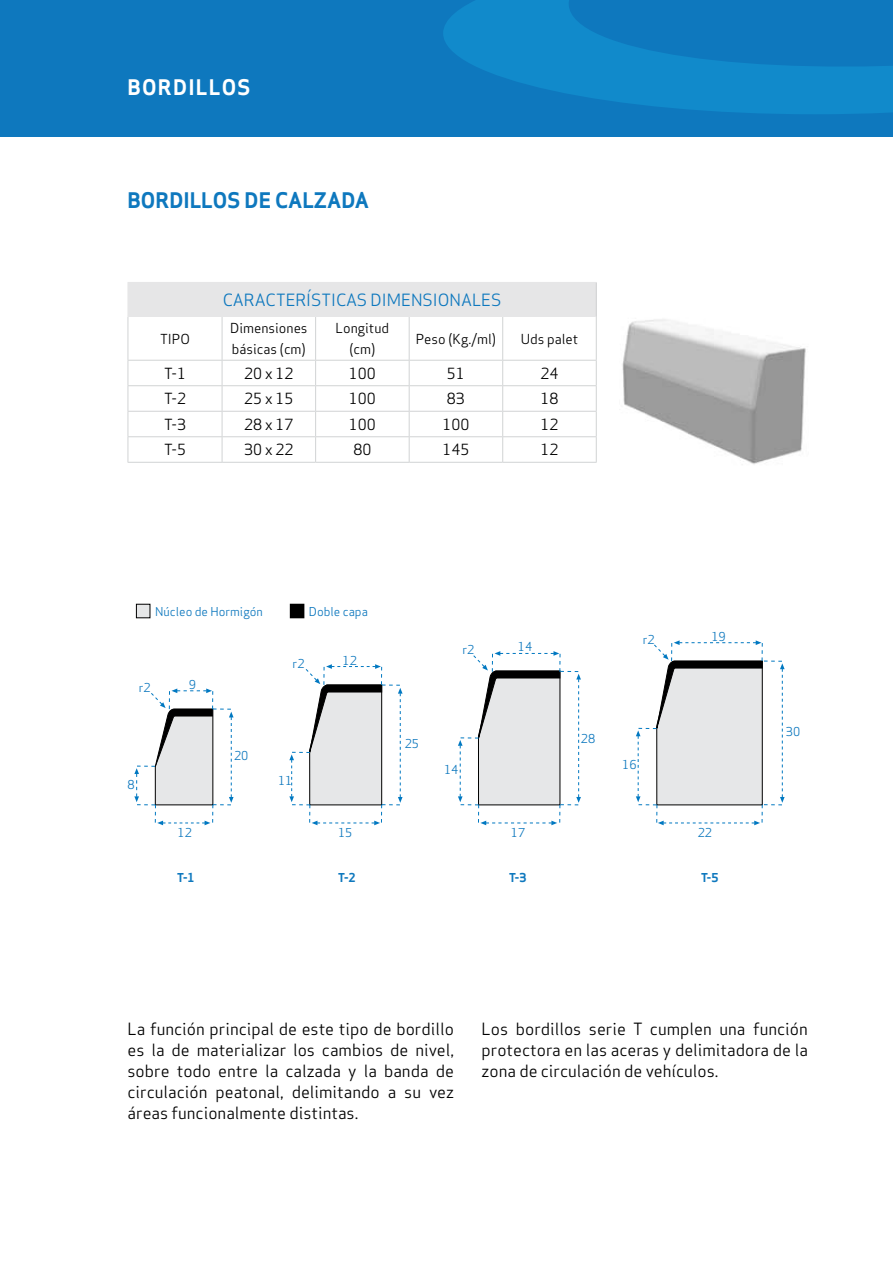
<style>
.page{position:relative;width:893px;height:1263px;background:#fff}
.page>*{position:absolute;margin:0;border:0;box-sizing:border-box;transform-origin:0 0}
.t1{font:21px "Apex Sans T Bold";color:#0e78be}
.t2{font:21px "Apex Sans T Bold";letter-spacing:.06em;color:#fff}
.t3{font:16.5px/21px "Apex Sans T Book";color:#000;text-align:justify}
.t4{font:16.5px "Apex Sans T Book";color:#0e78be}
.t5{font:15px "Apex Sans T Book";color:#000}
.t6{font:13.5px/21px "Apex Sans T Book";color:#000}
.t7{font:12px "Apex Sans T Book";color:#0e78be}
.t8{font:12px "Apex Sans T Bold";color:#0e78be}
</style>
<div class="page">
<div style="left:0;top:0;width:893px;height:137px;background:#0e78be"></div>
<svg style="left:443px;top:0;width:160px;height:100px;fill:#118acb"></svg>
<svg style="left:603px;top:37px;width:290px;height:77px"></svg>
<div style="left:128px;top:282px;width:468px;height:34px;background:#e6e6e7"></div>
<svg style="left:129px;top:317px;width:467px;height:145px"></svg>
<hr style="left:596px;top:283px;width:1px;height:33px;background:#d1d3d4">
<hr style="left:128px;top:317px;width:1px;height:43px;background:#d1d3d4">
<hr style="left:222px;top:317px;width:1px;height:43px;background:#d1d3d4">
<hr style="left:315px;top:317px;width:1px;height:43px;background:#d1d3d4">
<hr style="left:409px;top:317px;width:1px;height:43px;background:#d1d3d4">
<hr style="left:502px;top:317px;width:1px;height:43px;background:#d1d3d4">
<hr style="left:596px;top:316px;width:1px;height:44px;background:#d1d3d4">
<hr style="left:128px;top:360px;width:94px;height:1px;background:#d1d3d4">
<hr style="left:222px;top:360px;width:94px;height:1px;background:#d1d3d4">
<hr style="left:316px;top:360px;width:93px;height:1px;background:#d1d3d4">
<hr style="left:409px;top:360px;width:94px;height:1px;background:#d1d3d4">
<hr style="left:503px;top:360px;width:94px;height:1px;background:#d1d3d4">
<hr style="left:128px;top:385px;width:94px;height:1px;background:#d1d3d4">
<hr style="left:222px;top:385px;width:94px;height:1px;background:#d1d3d4">
<hr style="left:316px;top:385px;width:93px;height:1px;background:#d1d3d4">
<hr style="left:409px;top:385px;width:94px;height:1px;background:#d1d3d4">
<hr style="left:503px;top:385px;width:94px;height:1px;background:#d1d3d4">
<hr style="left:128px;top:411px;width:94px;height:1px;background:#d1d3d4">
<hr style="left:222px;top:411px;width:94px;height:1px;background:#d1d3d4">
<hr style="left:316px;top:411px;width:93px;height:1px;background:#d1d3d4">
<hr style="left:409px;top:411px;width:94px;height:1px;background:#d1d3d4">
<hr style="left:503px;top:411px;width:94px;height:1px;background:#d1d3d4">
<hr style="left:128px;top:436px;width:94px;height:1px;background:#d1d3d4">
<svg style="left:128px;top:361px;width:1px;height:101px"></svg>
<hr style="left:222px;top:436px;width:94px;height:1px;background:#d1d3d4">
<svg style="left:222px;top:361px;width:1px;height:101px"></svg>
<hr style="left:316px;top:436px;width:93px;height:1px;background:#d1d3d4">
<svg style="left:315px;top:361px;width:1px;height:101px"></svg>
<hr style="left:409px;top:436px;width:94px;height:1px;background:#d1d3d4">
<svg style="left:409px;top:361px;width:1px;height:101px"></svg>
<hr style="left:503px;top:436px;width:94px;height:1px;background:#d1d3d4">
<svg style="left:502px;top:361px;width:1px;height:101px"></svg>
<svg style="left:596px;top:361px;width:1px;height:101px"></svg>
<hr style="left:128px;top:462px;width:94px;height:1px;background:#d1d3d4">
<hr style="left:222px;top:462px;width:94px;height:1px;background:#d1d3d4">
<hr style="left:316px;top:462px;width:93px;height:1px;background:#d1d3d4">
<hr style="left:409px;top:462px;width:94px;height:1px;background:#d1d3d4">
<hr style="left:503px;top:462px;width:94px;height:1px;background:#d1d3d4">
<hr style="left:503px;top:282px;width:94px;height:1px;background:#e6e6e7">
<hr style="left:128px;top:316px;width:94px;height:1px;background:#e6e6e7">
<hr style="left:222px;top:316px;width:94px;height:1px;background:#e6e6e7">
<hr style="left:316px;top:316px;width:93px;height:1px;background:#e6e6e7">
<hr style="left:409px;top:316px;width:94px;height:1px;background:#e6e6e7">
<hr style="left:503px;top:316px;width:93px;height:1px;background:#e6e6e7">
<img style="left:622px;top:319px;width:184px;height:145px">
<svg style="left:636px;top:640px;width:149px;height:185px"></svg>
<svg style="left:458px;top:651px;width:123px;height:174px"></svg>
<svg style="left:289px;top:664px;width:114px;height:161px"></svg>
<svg style="left:134px;top:688px;width:100px;height:137px"></svg>
<div style="left:136px;top:604px;width:14px;height:14px;background:#e6e7e8"></div>
<div style="left:136px;top:604px;width:14px;height:14px;border:1px solid #000"></div>
<div style="left:290px;top:604px;width:14px;height:14px;background:#000"></div>
<p class="t2" style="left:128px;top:73px;width:124px">BORDILLOS</p>
<p class="t1" style="left:128px;top:187px;width:243px">BORDILLOS DE CALZADA</p>
<p class="t4" style="left:223px;top:289px;width:280px">CARACTERÍSTICAS DIMENSIONALES</p>
<p class="t6" style="left:160px;top:328px;width:31px">TIPO</p>
<p class="t6" style="left:230px;top:318px;width:79px">Dimensiones básicas (cm)</p>
<p class="t6" style="left:336px;top:318px;width:55px;text-align:center">Longitud (cm)</p>
<p class="t6" style="left:416px;top:328px;width:82px">Peso (Kg./ml)</p>
<p class="t6" style="left:521px;top:328px;width:59px">Uds palet</p>
<p class="t5" style="left:164px;top:364px;width:23px">T-1</p>
<p class="t5" style="left:244px;top:364px;width:51px">20 x 12</p>
<p class="t5" style="left:349px;top:364px;width:28px">100</p>
<p class="t5" style="left:447px;top:364px;width:19px">51</p>
<p class="t5" style="left:540px;top:364px;width:19px">24</p>
<p class="t5" style="left:164px;top:389px;width:23px">T-2</p>
<p class="t5" style="left:244px;top:389px;width:51px">25 x 15</p>
<p class="t5" style="left:349px;top:389px;width:28px">100</p>
<p class="t5" style="left:447px;top:389px;width:19px">83</p>
<p class="t5" style="left:540px;top:389px;width:19px">18</p>
<p class="t5" style="left:164px;top:415px;width:23px">T-3</p>
<p class="t5" style="left:244px;top:415px;width:51px">28 x 17</p>
<p class="t5" style="left:349px;top:415px;width:28px">100</p>
<p class="t5" style="left:442px;top:415px;width:28px">100</p>
<p class="t5" style="left:540px;top:415px;width:19px">12</p>
<p class="t5" style="left:164px;top:440px;width:23px">T-5</p>
<p class="t5" style="left:244px;top:440px;width:51px">30 x 22</p>
<p class="t5" style="left:353px;top:440px;width:19px">80</p>
<p class="t5" style="left:442px;top:440px;width:28px">145</p>
<p class="t5" style="left:540px;top:440px;width:19px">12</p>
<p class="t7" style="left:155px;top:604px;width:109px">Núcleo de Hormigón</p>
<p class="t7" style="left:309px;top:604px;width:61px">Doble capa</p>
<p class="t7" style="left:139px;top:680px;width:13px">r2</p>
<p class="t7" style="left:189px;top:677px;width:9px">9</p>
<p class="t7" style="left:128px;top:777px;width:9px">8</p>
<p class="t7" style="left:177px;top:825px;width:16px">12</p>
<p class="t7" style="left:293px;top:655px;width:13px">r2</p>
<p class="t7" style="left:343px;top:653px;width:16px">12</p>
<p class="t7" style="left:234px;top:748px;width:16px">20</p>
<p class="t7" style="left:278px;top:772px;width:16px">11</p>
<p class="t7" style="left:338px;top:825px;width:16px">15</p>
<p class="t7" style="left:462px;top:642px;width:13px">r2</p>
<p class="t7" style="left:518px;top:639px;width:16px">14</p>
<p class="t7" style="left:405px;top:735px;width:16px">25</p>
<p class="t7" style="left:444px;top:762px;width:16px">14</p>
<p class="t7" style="left:511px;top:825px;width:16px">17</p>
<p class="t7" style="left:643px;top:632px;width:13px">r2</p>
<p class="t7" style="left:711px;top:629px;width:16px">19</p>
<p class="t7" style="left:581px;top:731px;width:16px">28</p>
<p class="t7" style="left:622px;top:757px;width:16px">16</p>
<p class="t7" style="left:698px;top:825px;width:16px">22</p>
<p class="t8" style="left:177px;top:869px;width:19px">T-1</p>
<p class="t8" style="left:338px;top:869px;width:19px">T-2</p>
<p class="t8" style="left:509px;top:869px;width:19px">T-3</p>
<p class="t8" style="left:701px;top:869px;width:19px">T-5</p>
<p class="t7" style="left:786px;top:724px;width:16px">30</p>
<p class="t3" style="left:128px;top:1019px;width:328px">La función principal de este tipo de bordillo es la de materializar los cambios de nivel, sobre todo entre la calzada y la banda de circulación peatonal, delimitando a su vez áreas funcionalmente distintas.</p>
<p class="t3" style="left:482px;top:1019px;width:328px">Los bordillos serie T cumplen una función protectora en las aceras y delimitadora de la zona de circulación de vehículos.</p>
</div>
